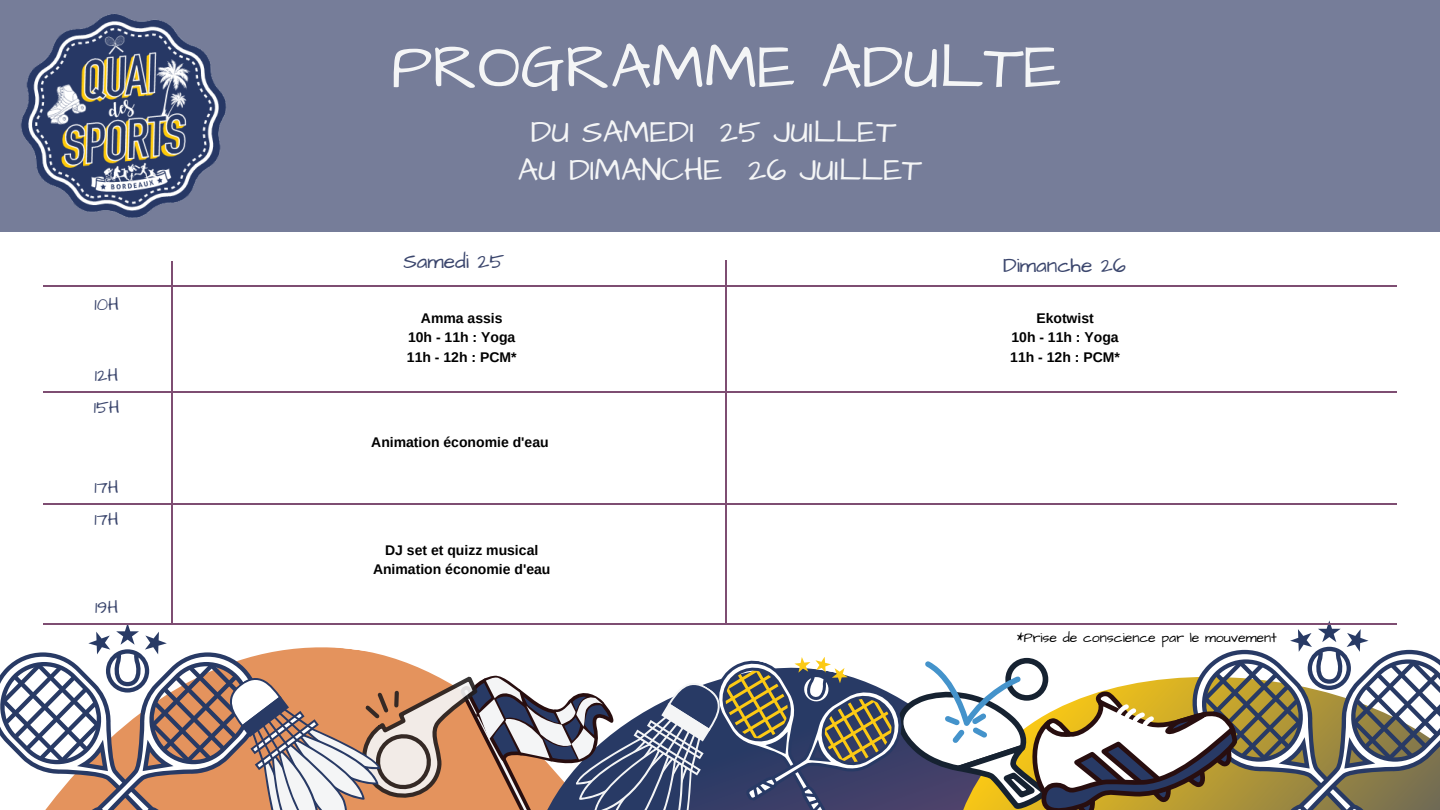
<style>
.page{position:relative;width:1440px;height:810px;background:#767d99}
.page>*{position:absolute;margin:0;border:0;box-sizing:border-box;transform-origin:0 0}
.t1{font:64px "Architects Daughter";color:#f4f5f6}
.t2{font:32px/38.1px "Architects Daughter";color:#f4f5f6;text-align:center}
.t3{font:21px "Architects Daughter";color:#3b466d}
.t4{font:18px/32px "Architects Daughter";color:#3b466d}
.t5{font:700 14px/19.5px "Arimo";color:#000;text-align:center}
.t6{font:14px "Architects Daughter";color:#000}
</style>
<div class="page">
<div style="left:0;top:232px;width:1440px;height:578px;background:#fff"></div>
<img style="left:21px;top:14px;width:205px;height:204px">
<svg style="left:0;top:620px;width:1440px;height:190px"></svg>
<hr style="left:725px;top:260px;width:2px;height:363px;background:#7e4d72">
<hr style="left:171px;top:261px;width:2px;height:363px;background:#7e4d72">
<hr style="left:43px;top:285px;width:1354px;height:2px;background:#7e4d72">
<hr style="left:43px;top:391px;width:1354px;height:1px;background:#7e4d72">
<hr style="left:43px;top:504px;width:1354px;height:1px;background:#7e4d72">
<hr style="left:43px;top:624px;width:1354px;height:1px;background:#7e4d72">
<p class="t4" style="left:94px;top:289px;width:26px">10H</p>
<p class="t4" style="left:94px;top:360px;width:27px">12H<br>15H</p>
<p class="t4" style="left:95px;top:472px;width:26px">17H</p>
<p class="t4" style="left:95px;top:504px;width:26px">17H</p>
<p class="t4" style="left:95px;top:592px;width:25px">19H</p>
<h1 class="t1" style="left:391px;top:24px;width:672px">PROGRAMME ADULTE</h1>
<h2 class="t2" style="left:518px;top:114px;width:406px">DU SAMEDI 25 JUILLET<br>AU DIMANCHE 26 JUILLET</h2>
<h3 class="t3" style="left:403px;top:247px;width:103px">Samedi 25</h3>
<h3 class="t3" style="left:1003px;top:251px;width:124px">Dimanche 26</h3>
<p class="t5" style="left:407px;top:308px;width:111px">Amma assis<br>10h - 11h : Yoga<br>11h - 12h : PCM*</p>
<p class="t5" style="left:371px;top:433px;width:179px">Animation économie d'eau</p>
<p class="t5" style="left:373px;top:540px;width:179px">DJ set et quizz musical<br>Animation économie d'eau</p>
<p class="t5" style="left:1010px;top:308px;width:111px">Ekotwist<br>10h - 11h : Yoga<br>11h - 12h : PCM*</p>
<p class="t6" style="left:1017px;top:628px;width:262px">*Prise de conscience par le mouvement</p>
</div>
